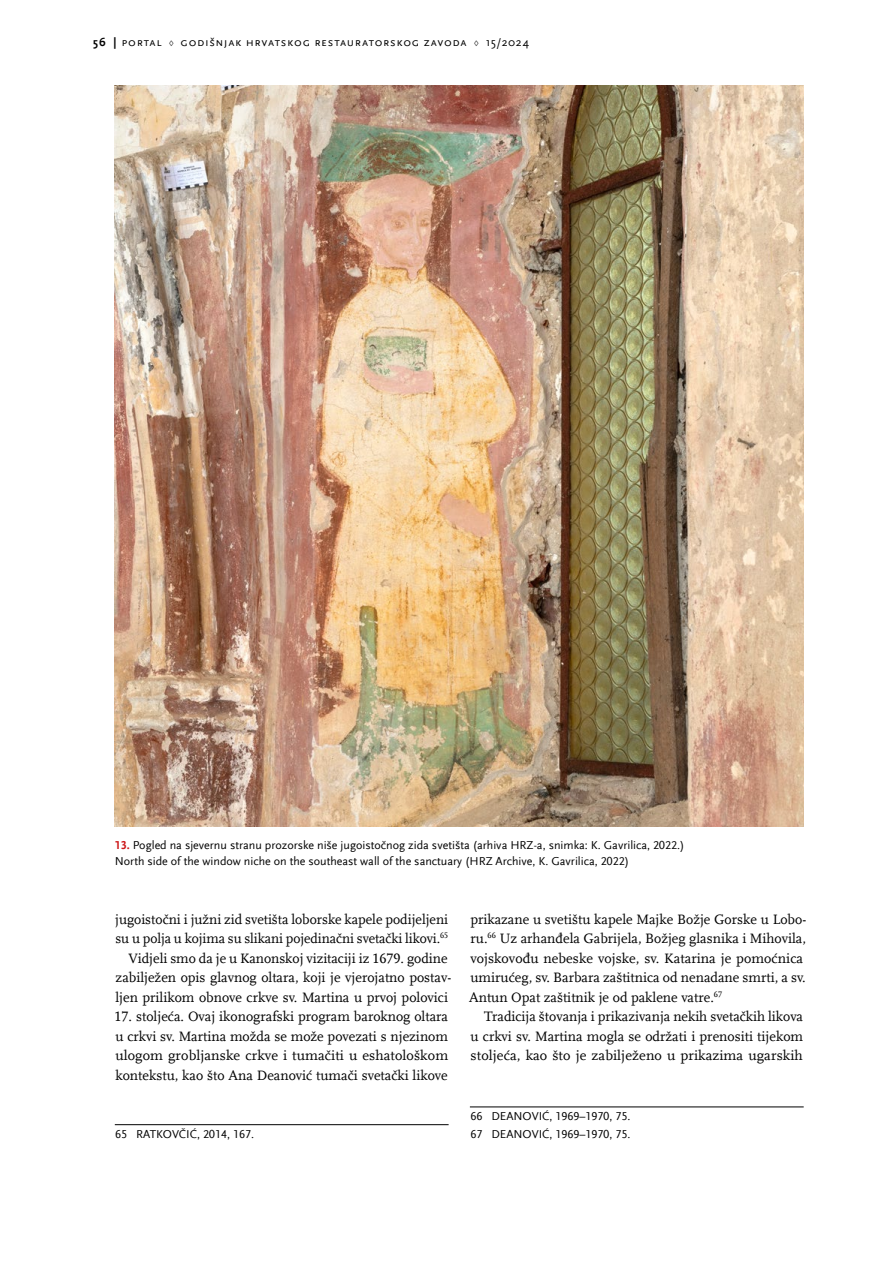
<style>
.page{position:relative;width:893px;height:1263px;background:#fff}
.page>*{position:absolute;margin:0;border:0;box-sizing:border-box;transform-origin:0 0}
.t1{font:14.25px/19.5px "Scala Offc Pro";color:#000;text-align:justify}
.t2{font:12px/16.5px "Scala Sans Offc Pro";color:#000}
.t3{font:12px "Scala Sans Sc Offc Pro";letter-spacing:.055em;color:#000}
.s1{font-weight:700}
.s2{font-weight:700;color:#cd1719}
</style>
<div class="page">
<img style="left:115px;top:85px;width:689px;height:741px">
<hr style="left:115px;top:1124px;width:334px;height:1px;background:#000">
<hr style="left:470px;top:1107px;width:334px;height:1px;background:#000">
<p class="t3" style="left:93px;top:35px;width:438px"><span class="s1">56 |</span> portal ♢ godišnjak hrvatskog restauratorskog zavoda ♢ 15/2024</p>
<p class="t2" style="left:115px;top:836px;width:571px"><span class="s2">13.</span> Pogled na sjevernu stranu prozorske niše jugoistočnog zida svetišta (arhiva HRZ-a, snimka: K. Gavrilica, 2022.)<br>North side of the window niche on the southeast wall of the sanctuary (HRZ Archive, K. Gavrilica, 2022)</p>
<p class="t1" style="left:115px;top:909px;width:337px;text-align:right">jugoistočni i južni zid svetišta loborske kapele podijeljeni su u polja u kojima su slikani pojedinačni svetački likovi.<sup>65<br></sup>Vidjeli smo da je u Kanonskoj vizitaciji iz 1679. godine zabilježen opis glavnog oltara, koji je vjerojatno postav&shy;ljen prilikom obnove crkve sv. Martina u prvoj polovici</p>
<p class="t1" style="left:114px;top:1007px;width:335px">17. stoljeća. Ovaj ikonografski program baroknog oltara u crkvi sv. Martina možda se može povezati s njezinom ulogom grobljanske crkve i tumačiti u eshatološkom kontekstu, kao što Ana Deanović tumači svetački likove</p>
<p class="t2" style="left:115px;top:1126px;width:140px">65 RATKOVČIĆ, 2014, 167.</p>
<p class="t1" style="left:469px;top:909px;width:339px;text-align:left">prikazane u svetištu kapele Majke Božje Gorske u Lobo&shy;ru.<sup>66</sup> Uz arhanđela Gabrijela, Božjeg glasnika i Mihovila, vojskovođu nebeske vojske, sv. Katarina je pomoćnica umirućeg, sv. Barbara zaštitnica od nenadane smrti, a sv.<br>Antun Opat zaštitnik je od paklene vatre.<sup>67</sup></p>
<p class="t1" style="left:470px;top:1007px;width:334px;text-indent:14px">Tradicija štovanja i prikazivanja nekih svetačkih likova u crkvi sv. Martina mogla se održati i prenositi tijekom stoljeća, kao što je zabilježeno u prikazima ugarskih</p>
<p class="t2" style="left:470px;top:1108px;width:162px;line-height:17.7px">66 DEANOVIĆ, 1969–1970, 75.<br>67 DEANOVIĆ, 1969–1970, 75.</p>
</div>
